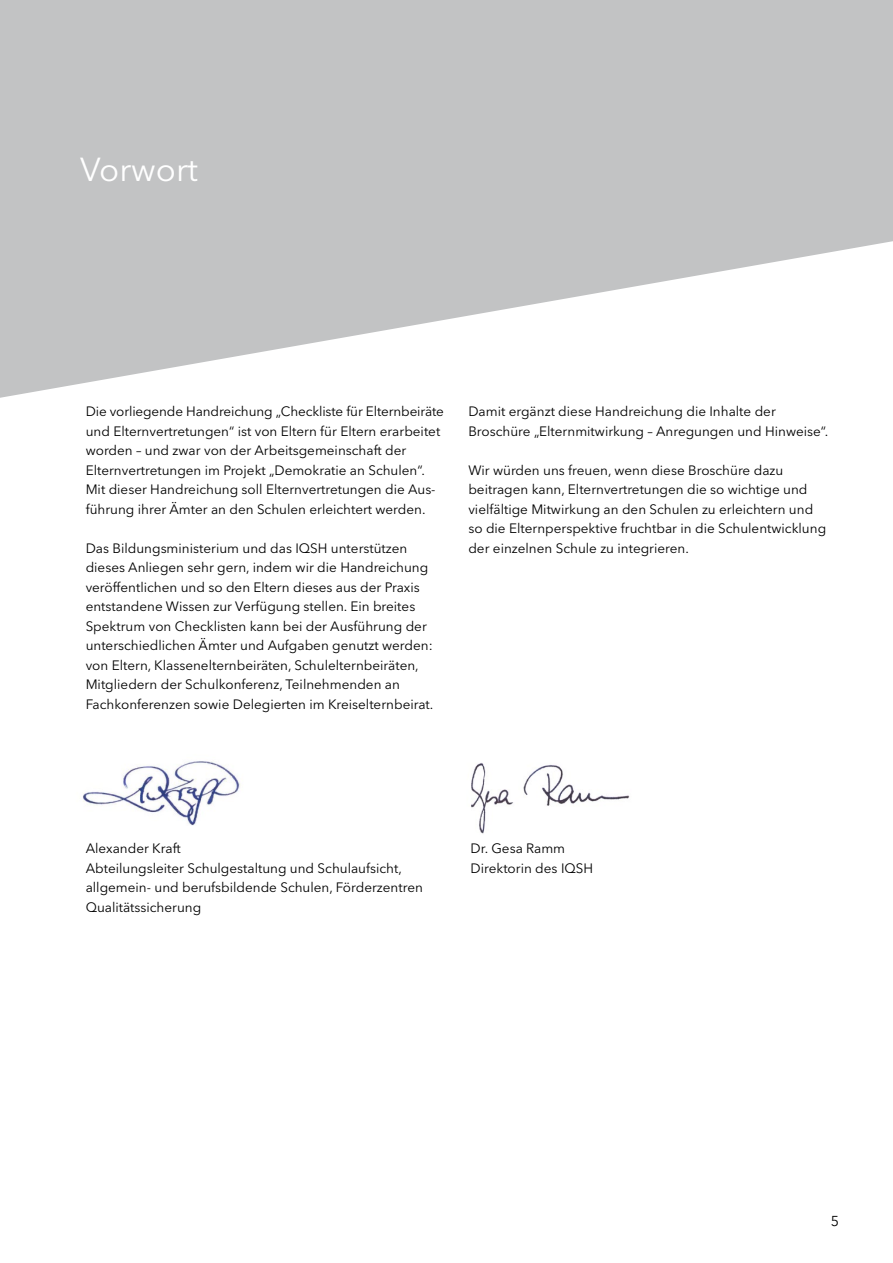
<style>
.page{position:relative;width:893px;height:1263px;background:#fff}
.page>*{position:absolute;margin:0;border:0;box-sizing:border-box;transform-origin:0 0}
.t1{font:33px "Avenir Next LT Pro";color:#fff}
.t2{font:14.25px "Avenir Next LT Pro";color:#000}
.t3{font:13.5px/19.5px "Avenir Next LT Pro";color:#000}
</style>
<div class="page">
<svg style="left:0;top:0;width:893px;height:398px;fill:#c2c3c4"></svg>
<img style="left:83px;top:761px;width:157px;height:64px">
<img style="left:471px;top:763px;width:159px;height:71px">
<p class="t1" style="left:80px;top:150px;width:119px">Vorwort</p>
<p class="t3" style="left:86px;top:402px;width:360px">Die vorliegende Handreichung „Checkliste für Elternbeiräte und Elternvertretungen“ ist von Eltern für Eltern erarbeitet worden – und zwar von der Arbeitsgemeinschaft der Elternvertretungen im Projekt „Demokratie an Schulen“.<br>Mit dieser Handreichung soll Elternvertretungen die Aus&shy;führung ihrer Ämter an den Schulen erleichtert werden.</p>
<p class="t3" style="left:86px;top:538px;width:349px">Das Bildungsministerium und das IQSH unterstützen dieses Anliegen sehr gern, indem wir die Handreichung veröffentlichen und so den Eltern dieses aus der Praxis entstandene Wissen zur Verfügung stellen. Ein breites Spektrum von Checklisten kann bei der Ausführung der unterschiedlichen Ämter und Aufgaben genutzt werden: von Eltern, Klassenelternbeiräten, Schulelternbeiräten, Mitgliedern der Schulkonferenz, Teilnehmenden an Fachkonferenzen sowie Delegierten im Kreiselternbeirat.</p>
<p class="t3" style="left:468px;top:402px;width:361px">Damit ergänzt diese Handreichung die Inhalte der<br>Broschüre „Elternmitwirkung – Anregungen und Hinweise“.</p>
<p class="t3" style="left:468px;top:460px;width:359px">Wir würden uns freuen, wenn diese Broschüre dazu beitragen kann, Elternvertretungen die so wichtige und vielfältige Mitwirkung an den Schulen zu erleichtern und so die Elternperspektive fruchtbar in die Schulentwicklung der einzelnen Schule zu integrieren.</p>
<p class="t3" style="left:86px;top:839px;width:97px">Alexander Kraft</p>
<p class="t3" style="left:86px;top:858px;width:318px">Abteilungsleiter Schulgestaltung und Schulaufsicht,</p>
<p class="t3" style="left:86px;top:878px;width:339px">allgemein- und berufsbildende Schulen, Förderzentren</p>
<p class="t3" style="left:86px;top:897px;width:117px">Qualitätssicherung</p>
<p class="t3" style="left:470px;top:839px;width:96px">Dr. Gesa Ramm</p>
<p class="t3" style="left:470px;top:858px;width:124px">Direktorin des IQSH</p>
<p class="t2" style="left:831px;top:1213px;width:10px">5</p>
</div>
